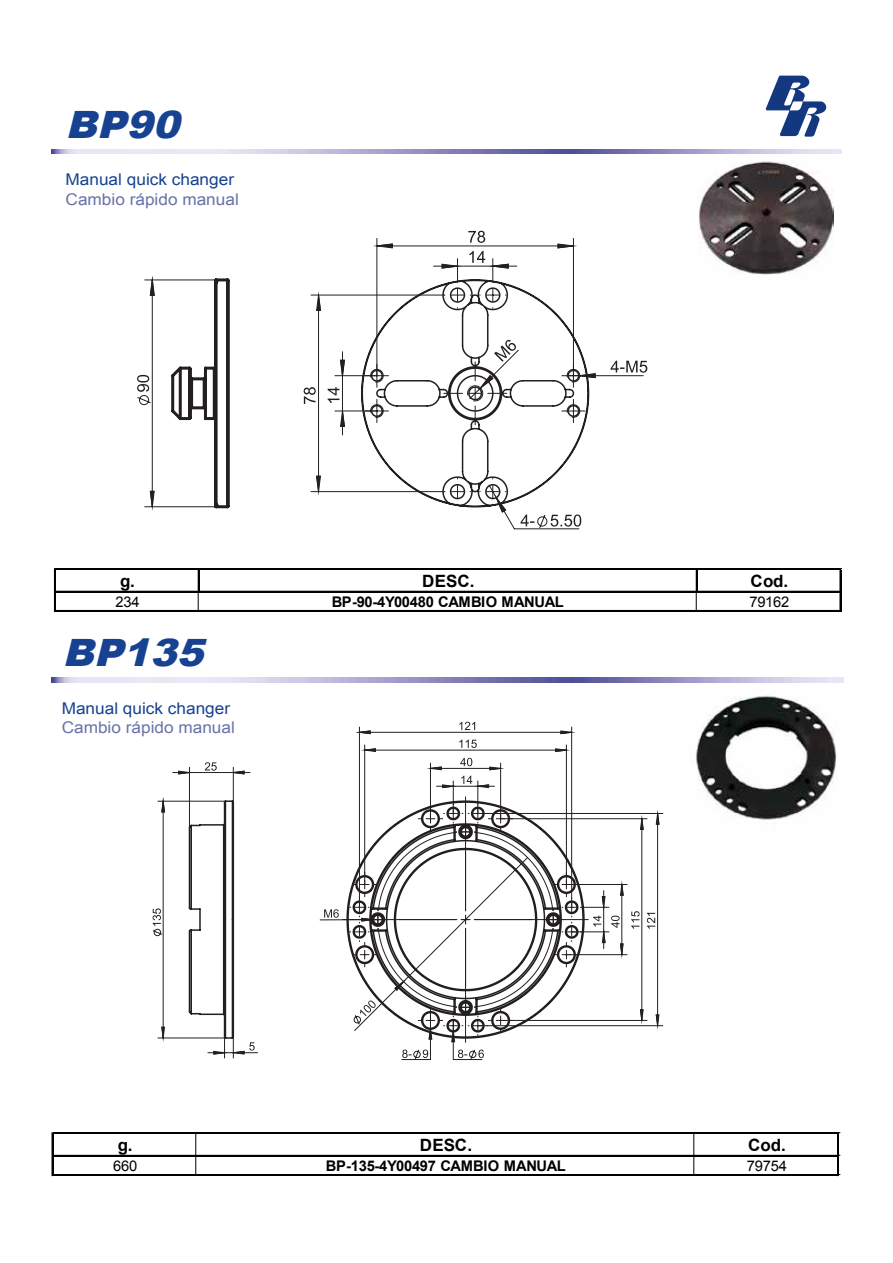
<style>
.page{position:relative;width:893px;height:1263px;background:#fff}
.page>*{position:absolute;margin:0;border:0;box-sizing:border-box;transform-origin:0 0}
.t1{font:italic 900 37.65px "Arial";color:#164291;scale:1.07 1}
.t2{font:700 16.95px "Arial";color:#000}
.t3{font:16.2px "Arial";color:#164291;scale:1.07 1}
.t4{font:16.2px "Arial";color:#6872a8;scale:1.07 1}
.t5{font:700 14.7px "Arial";letter-spacing:-.015em;color:#000}
.t6{font:14.7px "Arial";letter-spacing:-.015em;color:#000}
</style>
<div class="page">
<hr style="left:56px;top:568px;width:785px;height:1px;background:#000">
<hr style="left:56px;top:569px;width:785px;height:1px;background:#000">
<hr style="left:56px;top:591px;width:785px;height:1px;background:#000">
<hr style="left:54px;top:569px;width:2px;height:42px;background:#000">
<hr style="left:56px;top:610px;width:785px;height:1px;background:#000">
<hr style="left:840px;top:570px;width:1px;height:41px;background:#000">
<svg style="left:198px;top:570px;width:1px;height:42px"></svg>
<svg style="left:696px;top:570px;width:1px;height:42px"></svg>
<hr style="left:53px;top:1132px;width:786px;height:1px;background:#000">
<hr style="left:53px;top:1133px;width:786px;height:1px;background:#000">
<hr style="left:53px;top:1155px;width:786px;height:1px;background:#000">
<hr style="left:52px;top:1133px;width:1px;height:43px;background:#000">
<hr style="left:53px;top:1174px;width:786px;height:2px;background:#000">
<hr style="left:837px;top:1134px;width:2px;height:42px;background:#000">
<svg style="left:195px;top:1134px;width:2px;height:40px"></svg>
<svg style="left:693px;top:1134px;width:2px;height:40px"></svg>
<img style="left:698px;top:161px;width:135px;height:114px">
<img style="left:696px;top:695px;width:141px;height:125px">
<svg style="left:152px;top:908px;width:9px;height:28px"></svg>
<hr style="left:571px;top:727px;width:1px;height:180px;background:#231f1f">
<hr style="left:478px;top:1025px;width:185px;height:1px;background:#231f1f">
<hr style="left:478px;top:813px;width:185px;height:1px;background:#231f1f">
<hr style="left:158px;top:1037px;width:67px;height:1px;background:#231f1f">
<hr style="left:158px;top:801px;width:67px;height:1px;background:#231f1f">
<svg style="left:358px;top:722px;width:215px;height:26px"></svg>
<svg style="left:178px;top:748px;width:389px;height:51px"></svg>
<svg style="left:324px;top:797px;width:249px;height:263px"></svg>
<svg style="left:161px;top:800px;width:499px;height:239px"></svg>
<svg style="left:346px;top:800px;width:239px;height:239px"></svg>
<svg style="left:187px;top:799px;width:71px;height:259px"></svg>
<svg style="left:611px;top:361px;width:36px;height:12px"></svg>
<svg style="left:468px;top:231px;width:17px;height:7px"></svg>
<svg style="left:376px;top:238px;width:204px;height:292px"></svg>
<hr style="left:580px;top:375px;width:63px;height:1px;background:#231f1f">
<hr style="left:311px;top:491px;width:133px;height:1px;background:#231f1f">
<hr style="left:311px;top:295px;width:133px;height:1px;background:#231f1f">
<hr style="left:335px;top:411px;width:42px;height:1px;background:#231f1f">
<hr style="left:335px;top:375px;width:42px;height:1px;background:#231f1f">
<hr style="left:145px;top:506px;width:71px;height:1px;background:#231f1f">
<hr style="left:145px;top:280px;width:71px;height:1px;background:#231f1f">
<svg style="left:376px;top:243px;width:198px;height:270px"></svg>
<svg style="left:304px;top:294px;width:41px;height:199px"></svg>
<svg style="left:137px;top:279px;width:18px;height:229px"></svg>
<svg style="left:168px;top:278px;width:62px;height:231px"></svg>
<svg style="left:360px;top:278px;width:230px;height:230px"></svg>
<svg style="left:766px;top:76px;width:60px;height:61px"></svg>
<img style="left:52px;top:149px;width:790px;height:5px">
<img style="left:52px;top:677px;width:792px;height:5px">
<h1 class="t1" style="left:66px;top:97px;width:120px">BP90</h1>
<p class="t3" style="left:66px;top:169px;width:159px">Manual quick changer</p>
<p class="t4" style="left:66px;top:188px;width:163px">Cambio rápido manual</p>
<p class="t2" style="left:120px;top:569px;width:16px">g.</p>
<p class="t2" style="left:422px;top:569px;width:54px">DESC.</p>
<p class="t2" style="left:751px;top:569px;width:39px">Cod.</p>
<p class="t6" style="left:116px;top:592px;width:26px">234</p>
<p class="t5" style="left:332px;top:592px;width:234px">BP-90-4Y00480 CAMBIO MANUAL</p>
<p class="t6" style="left:749px;top:592px;width:41px">79162</p>
<h1 class="t1" style="left:63px;top:626px;width:145px">BP135</h1>
<p class="t3" style="left:62px;top:698px;width:159px">Manual quick changer</p>
<p class="t4" style="left:62px;top:717px;width:163px">Cambio rápido manual</p>
<p class="t2" style="left:118px;top:1133px;width:16px">g.</p>
<p class="t2" style="left:420px;top:1133px;width:54px">DESC.</p>
<p class="t2" style="left:748px;top:1133px;width:39px">Cod.</p>
<p class="t6" style="left:113px;top:1156px;width:26px">660</p>
<p class="t5" style="left:326px;top:1156px;width:242px">BP-135-4Y00497 CAMBIO MANUAL</p>
<p class="t6" style="left:747px;top:1156px;width:41px">79754</p>
</div>
